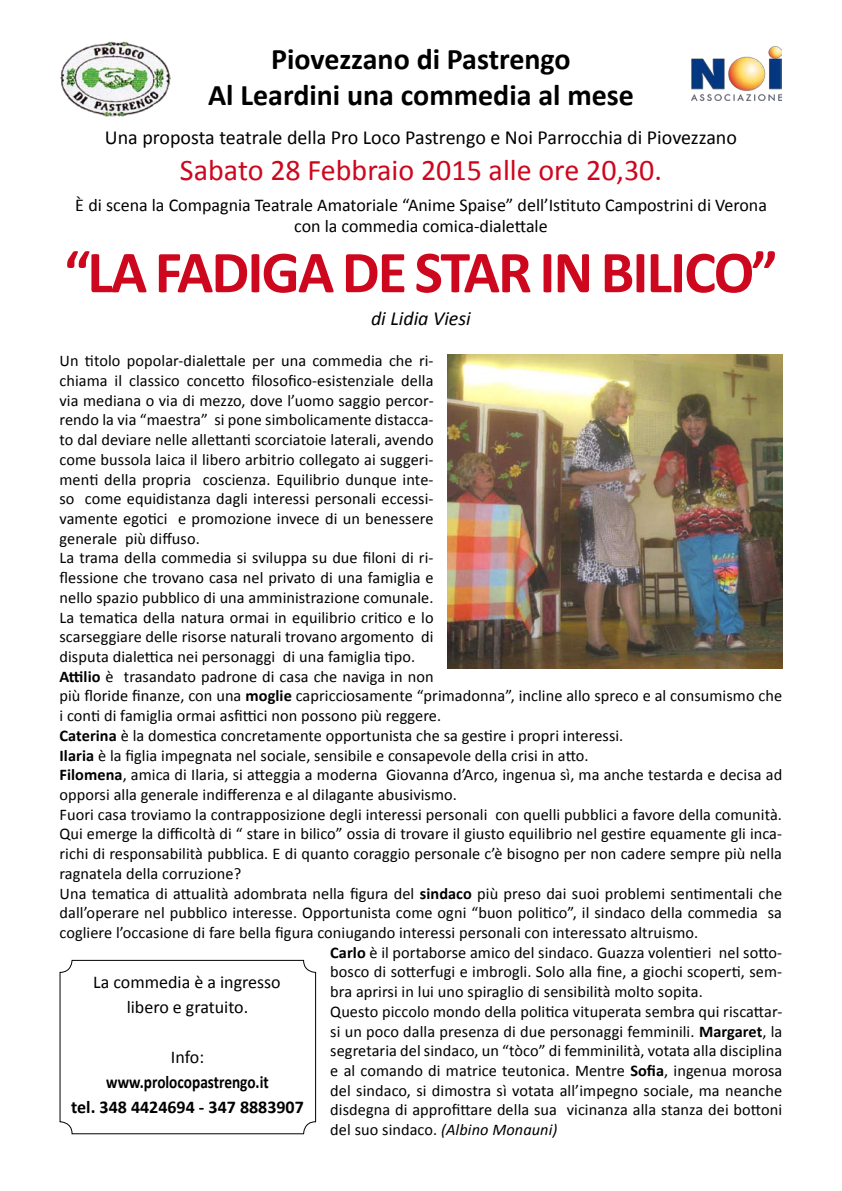
<style>
.page{position:relative;width:842px;height:1191px;background:#fff}
.page>*{position:absolute;margin:0;border:0;box-sizing:border-box;transform-origin:0 0}
.t1{font:700 60px "Calibri";letter-spacing:-.03em;color:#cd071e}
.t2{font:700 30px/36px "Calibri";color:#000;text-align:center}
.t3{font:30px "Calibri";color:#cd071e}
.t4{font:20px "Calibri";color:#000}
.t5{font:italic 20px "Calibri";color:#000}
.t6{font:18px/25px "Calibri";color:#000;text-align:center}
.t7{font:700 18px/25px "Calibri";color:#000;text-align:center;scale:.85 1}
.t8{font:16.3px "Calibri";letter-spacing:.005em;color:#000}
.t9{font:italic 16.3px "Calibri";letter-spacing:.005em;color:#000}
.s1{font-weight:700}
.s2{font-style:normal}
</style>
<div class="page">
<img style="left:60px;top:41px;width:111px;height:75px">
<img style="left:691px;top:46px;width:91px;height:55px">
<div style="left:60px;top:960px;width:256px;height:174px;border:1px solid #000;border-radius:12px"></div>
<img style="left:448px;top:354px;width:334px;height:314px">
<h2 class="t2" style="left:208px;top:41px;width:427px">Piovezzano di Pastrengo<br>Al Leardini una commedia al mese</h2>
<p class="t4" style="left:105px;top:125px;width:633px">Una proposta teatrale della Pro Loco Pastrengo e Noi Parrocchia di Piovezzano</p>
<h2 class="t3" style="left:180px;top:151px;width:484px">Sabato 28 Febbraio 2015 alle ore 20,30.</h2>
<p class="t6" style="left:75px;top:194px;width:693px;line-height:21.6px">è di scena la Compagnia Teatrale Amatoriale “Anime Spaise” dell’Istituto Campostrini di Verona con la commedia comica-dialettale</p>
<h1 class="t1" style="left:64px;top:234px;width:715px">“LA FADIGA DE STAR IN BILICO”</h1>
<p class="t5" style="left:371px;top:305px;width:101px">di Lidia Viesi</p>
<p class="t8" style="left:60px;top:351px;width:376px">Un titolo popolar-dialettale per una commedia che ri-</p>
<p class="t8" style="left:60px;top:370px;width:375px">chiama il classico concetto filosofico-esistenziale della</p>
<p class="t8" style="left:60px;top:390px;width:376px">via mediana o via di mezzo, dove l’uomo saggio percor-</p>
<p class="t8" style="left:60px;top:410px;width:376px">rendo la via “maestra” si pone simbolicamente distacca-</p>
<p class="t8" style="left:60px;top:429px;width:376px">to dal deviare nelle allettanti scorciatoie laterali, avendo</p>
<p class="t8" style="left:60px;top:449px;width:375px">come bussola laica il libero arbitrio collegato ai suggeri-</p>
<p class="t8" style="left:60px;top:469px;width:375px">menti della propria coscienza. Equilibrio dunque inte-</p>
<p class="t8" style="left:60px;top:488px;width:375px">so come equidistanza dagli interessi personali eccessi-</p>
<p class="t8" style="left:60px;top:508px;width:376px">vamente egotici e promozione invece di un benessere</p>
<p class="t8" style="left:60px;top:528px;width:142px">generale più diffuso.</p>
<p class="t8" style="left:60px;top:548px;width:375px">La trama della commedia si sviluppa su due filoni di ri-</p>
<p class="t8" style="left:60px;top:567px;width:376px">flessione che trovano casa nel privato di una famiglia e</p>
<p class="t8" style="left:60px;top:587px;width:375px">nello spazio pubblico di una amministrazione comunale.</p>
<p class="t8" style="left:60px;top:607px;width:376px">La tematica della natura ormai in equilibrio critico e lo</p>
<p class="t8" style="left:60px;top:626px;width:376px">scarseggiare delle risorse naturali trovano argomento di</p>
<p class="t8" style="left:60px;top:646px;width:357px">disputa dialettica nei personaggi di una famiglia tipo.</p>
<p class="t8" style="left:60px;top:666px;width:376px"><span class="s1">Attilio</span> è trasandato padrone di casa che naviga in non</p>
<p class="t8" style="left:60px;top:686px;width:724px">più floride finanze, con una <span class="s1">moglie</span> capricciosamente “primadonna”, incline allo spreco e al consumismo che</p>
<p class="t8" style="left:60px;top:705px;width:383px">i conti di famiglia ormai asfittici non possono più reggere.</p>
<p class="t8" style="left:60px;top:725px;width:565px"><span class="s1">Caterina</span> è la domestica concretamente opportunista che sa gestire i propri interessi.</p>
<p class="t8" style="left:60px;top:745px;width:531px"><span class="s1">Ilaria</span> è la figlia impegnata nel sociale, sensibile e consapevole della crisi in atto.</p>
<p class="t8" style="left:60px;top:764px;width:724px"><span class="s1">Filomena</span>, amica di Ilaria, si atteggia a moderna Giovanna d’Arco, ingenua sì, ma anche testarda e decisa ad</p>
<p class="t8" style="left:60px;top:784px;width:399px">opporsi alla generale indifferenza e al dilagante abusivismo.</p>
<p class="t8" style="left:60px;top:804px;width:724px">Fuori casa troviamo la contrapposizione degli interessi personali con quelli pubblici a favore della comunità.</p>
<p class="t8" style="left:60px;top:823px;width:724px">Qui emerge la difficoltà di “ stare in bilico” ossia di trovare il giusto equilibrio nel gestire equamente gli inca-</p>
<p class="t8" style="left:60px;top:843px;width:724px">richi di responsabilità pubblica. E di quanto coraggio personale c’è bisogno per non cadere sempre più nella</p>
<p class="t8" style="left:60px;top:863px;width:183px">ragnatela della corruzione?</p>
<p class="t8" style="left:60px;top:883px;width:724px">Una tematica di attualità adombrata nella figura del <span class="s1">sindaco</span> più preso dai suoi problemi sentimentali che</p>
<p class="t8" style="left:60px;top:902px;width:724px">dall’operare nel pubblico interesse. Opportunista come ogni “buon politico”, il sindaco della commedia sa</p>
<p class="t8" style="left:60px;top:922px;width:640px">cogliere l’occasione di fare bella figura coniugando interessi personali con interessato altruismo.</p>
<p class="t8" style="left:330px;top:942px;width:453px"><span class="s1">Carlo</span> è il portaborse amico del sindaco. Guazza volentieri nel sotto-</p>
<p class="t8" style="left:330px;top:961px;width:453px">bosco di sotterfugi e imbrogli. Solo alla fine, a giochi scoperti, sem-</p>
<p class="t8" style="left:330px;top:981px;width:374px">bra aprirsi in lui uno spiraglio di sensibilità molto sopita.</p>
<p class="t8" style="left:330px;top:1001px;width:454px">Questo piccolo mondo della politica vituperata sembra qui riscattar-</p>
<p class="t8" style="left:330px;top:1021px;width:454px">si un poco dalla presenza di due personaggi femminili. <span class="s1">Margaret</span>, la</p>
<p class="t8" style="left:330px;top:1040px;width:453px">segretaria del sindaco, un “tòco” di femminilità, votata alla disciplina</p>
<p class="t8" style="left:330px;top:1060px;width:454px">e al comando di matrice teutonica. Mentre <span class="s1">Sofia</span>, ingenua morosa</p>
<p class="t8" style="left:330px;top:1080px;width:453px">del sindaco, si dimostra sì votata all’impegno sociale, ma neanche</p>
<p class="t8" style="left:330px;top:1099px;width:453px">disdegna di approfittare della sua vicinanza alla stanza dei bottoni</p>
<p class="t9" style="left:330px;top:1118px;width:229px"><span class="s2">del suo sindaco.</span> (Albino Monauni)</p>
<p class="t6" style="left:93px;top:969px;width:189px">La commedia è a ingresso libero e gratuito.</p>
<p class="t6" style="left:171px;top:1044px;width:35px">Info:</p>
<p class="t7" style="left:71px;top:1069px;width:275px">www.prolocopastrengo.it<br>tel. 348 4424694 - 347 8883907</p>
</div>
